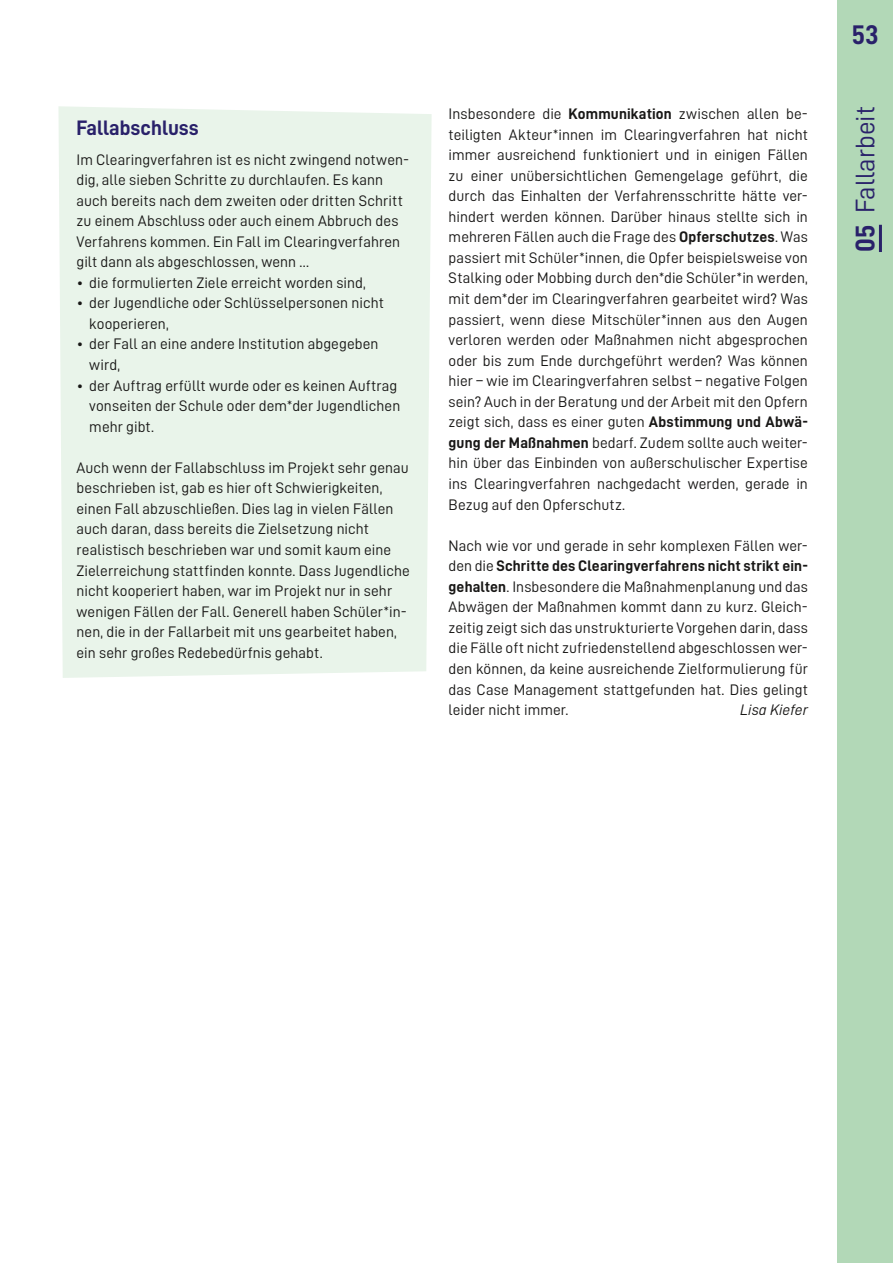
<style>
.page{position:relative;width:893px;height:1263px;background:#fff}
.page>*{position:absolute;margin:0;border:0;box-sizing:border-box;transform-origin:0 0}
.t1{font:27px "D DIN";color:#29216a}
.t2{font:27px "D DIN Bold";color:#29216a}
.t3{font:21px "D DIN Bold";color:#29216a}
.t4{font:15.3px/20.5px "D DIN";letter-spacing:.005em;color:#181716}
.t5{font:15.3px "D DIN Bold";letter-spacing:.01em;color:#181716}
.t6{font:15.3px "D DIN Italic";letter-spacing:.005em;color:#181716}
.s1{font-family:"D DIN Bold"}
.s2{font-family:"D DIN"}
</style>
<div class="page">
<div style="left:838px;top:0;width:55px;height:1263px;background:#b2d8b7"></div>
<hr style="left:879px;top:225px;width:3px;height:27px;background:#29216a">
<div style="left:58px;top:106px;width:374px;height:572px;background:#e9f4ea"></div>
<h2 class="t3" style="left:77px;top:116px;width:124px">Fallabschluss</h2>
<p class="t4" style="left:77px;top:149px;width:334px">Im Clearingverfahren ist es nicht zwingend notwen&shy;dig, alle sieben Schritte zu durchlaufen. Es kann auch bereits nach dem zweiten oder dritten Schritt zu einem Abschluss oder auch einem Abbruch des Verfahrens kommen. Ein Fall im Clearingverfahren gilt dann als abgeschlossen, wenn ...</p>
<p class="t4" style="left:77px;top:272px;width:291px">• die formulierten Ziele erreicht worden sind,</p>
<p class="t4" style="left:89px;top:293px;width:296px;text-indent:-13px">• der Jugendliche oder Schlüsselpersonen nicht kooperieren,</p>
<p class="t4" style="left:89px;top:334px;width:291px;text-indent:-13px">• der Fall an eine andere Institution abgegeben wird,</p>
<p class="t4" style="left:89px;top:375px;width:313px;text-indent:-13px">• der Auftrag erfüllt wurde oder es keinen Auftrag vonseiten der Schule oder dem*der Jugendlichen mehr gibt.</p>
<p class="t4" style="left:77px;top:457px;width:335px">Auch wenn der Fallabschluss im Projekt sehr genau beschrieben ist, gab es hier oft Schwierigkeiten, einen Fall abzuschließen. Dies lag in vielen Fällen auch daran, dass bereits die Zielsetzung nicht realistisch beschrieben war und somit kaum eine Zielerreichung stattfinden konnte. Dass Jugendliche nicht kooperiert haben, war im Projekt nur in sehr wenigen Fällen der Fall. Generell haben Schüler*in&shy;nen, die in der Fallarbeit mit uns gearbeitet haben, ein sehr großes Redebedürfnis gehabt.</p>
<p class="t4" style="left:449px;top:103px;width:361px;text-align:justify">Insbesondere die <span class="s1">Kommunikation</span> zwischen allen be&shy;teiligten Akteur*innen im Clearingverfahren hat nicht immer ausreichend funktioniert und in einigen Fällen zu einer unübersichtlichen Gemengelage geführt, die durch das Einhalten der Verfahrensschritte hätte ver&shy;hindert werden können. Darüber hinaus stellte sich in mehreren Fällen auch die Frage des <span class="s1">Opferschutzes</span>. Was passiert mit Schüler*innen, die Opfer beispielsweise von Stalking oder Mobbing durch den*die Schüler*in werden, mit dem*der im Clearingverfahren gearbeitet wird? Was passiert, wenn diese Mitschüler*innen aus den Augen verloren werden oder Maßnahmen nicht abgesprochen oder bis zum Ende durchgeführt werden? Was können hier – wie im Clearingverfahren selbst – negative Folgen sein? Auch in der Beratung und der Arbeit mit den Opfern zeigt sich, dass es einer guten <span class="s1">Abstimmung und Abwä&shy;gung der Maßnahmen</span> bedarf. Zudem sollte auch weiter&shy;hin über das Einbinden von außerschulischer Expertise ins Clearingverfahren nachgedacht werden, gerade in Bezug auf den Opferschutz.</p>
<p class="t4" style="left:449px;top:535px;width:361px">Nach wie vor und gerade in sehr komplexen Fällen wer-</p>
<p class="t5" style="left:449px;top:557px;width:361px"><span class="s2">den die</span> Schritte des Clearingverfahrens nicht strikt ein-</p>
<p class="t4" style="left:449px;top:576px;width:361px;text-align:justify"><span class="s1">gehalten</span>. Insbesondere die Maßnahmenplanung und das Abwägen der Maßnahmen kommt dann zu kurz. Gleich&shy;zeitig zeigt sich das unstrukturierte Vorgehen darin, dass die Fälle oft nicht zufriedenstellend abgeschlossen wer&shy;den können, da keine ausreichende Zielformulierung für das Case Management stattgefunden hat. Dies gelingt leider nicht immer.</p>
<p class="t6" style="left:740px;top:701px;width:69px">Lisa Kiefer</p>
<h1 class="t2" style="left:852px;top:19px;width:29px">53</h1>
<h1 class="t1" style="left:850px;top:252px;width:147px;rotate:-90deg"><span class="s1">05</span> Fallarbeit</h1>
</div>
